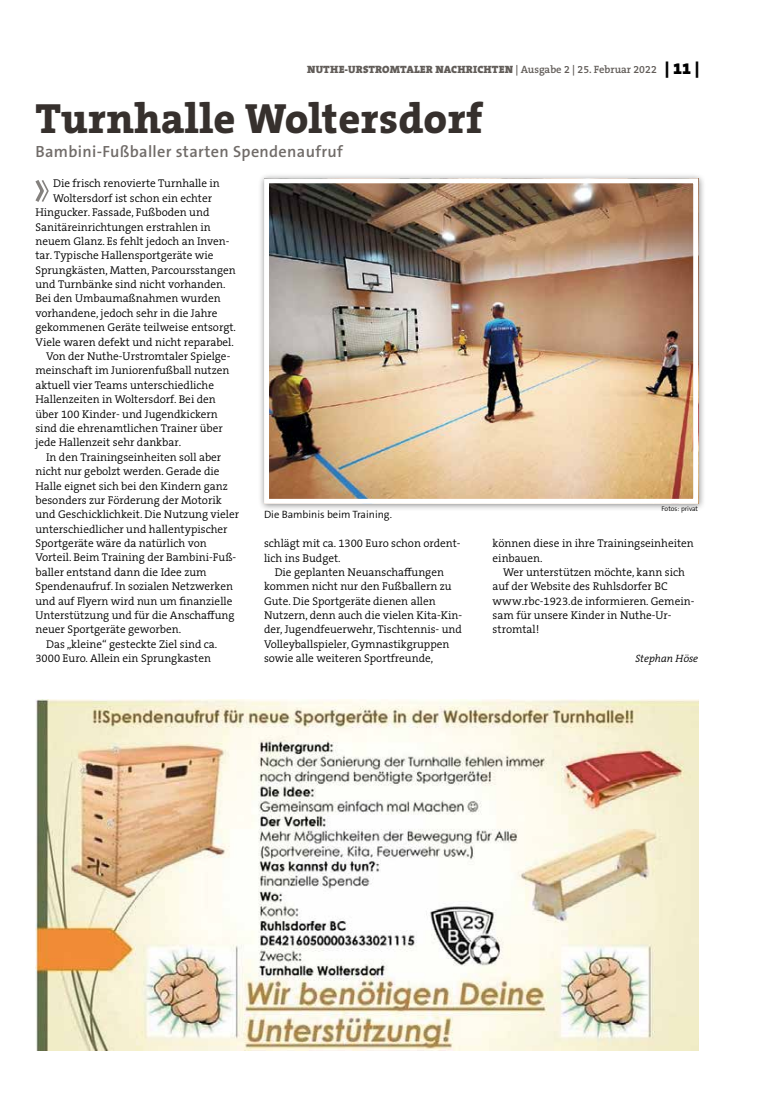
<style>
.page{position:relative;width:762px;height:1117px;background:#fff}
.page>*{position:absolute;margin:0;border:0;box-sizing:border-box;transform-origin:0 0}
.t1{font:800 42.5px "The Serif B W8";letter-spacing:.01em;color:#36302d}
.t2{font:600 16.25px "The Sans B W6";letter-spacing:.02em;color:#716c69}
.t3{font:300 11.25px/14.4px "The Serif B W4";color:#000}
.t4{font:900 10.62px "The Serif B W9";letter-spacing:.015em;color:#615c58}
.t5{font:300 10.62px "The Sans B W4";color:#000}
.t6{font:italic 300 10.62px "The Serif B W4";color:#000}
.t7{font:300 6.88px "The Sans B W4";color:#000}
.s1{font-family:"The Serif B W6";font-weight:600}
.s2{font-size:16.25px;color:#000}
</style>
<div class="page">
<svg style="left:35px;top:180px;width:14px;height:22px"></svg>
<div style="left:258px;top:172px;width:448px;height:339px;background:#000;opacity:.45"></div>
<img style="left:270px;top:184px;width:422px;height:313px">
<div style="left:264px;top:178px;width:434px;height:325px;border:5px solid #fff"></div>
<img style="left:35px;top:699px;width:663px;height:351px">
<p class="t4" style="left:307px;top:63px;width:394px">NUTHE-URSTROMTALER NACHRICHTEN <span class="s1">| Ausgabe 2 | 25. Februar 2022</span> <span class="s2">| 11 |</span></p>
<h1 class="t1" style="left:35px;top:90px;width:449px">Turnhalle Woltersdorf</h1>
<h2 class="t2" style="left:35px;top:141px;width:309px">Bambini-Fußballer starten Spendenaufruf</h2>
<p class="t3" style="left:53px;top:176px;width:168px">Die frisch renovierte Turnhalle in</p>
<p class="t3" style="left:53px;top:191px;width:160px">Woltersdorf ist schon ein echter</p>
<p class="t3" style="left:35px;top:205px;width:175px">Hingucker. Fassade, Fußboden und</p>
<p class="t3" style="left:35px;top:219px;width:177px">Sanitäreinrichtungen erstrahlen in</p>
<p class="t3" style="left:35px;top:234px;width:195px">neuem Glanz. Es fehlt jedoch an Inven-</p>
<p class="t3" style="left:35px;top:248px;width:180px">tar. Typische Hallensportgeräte wie</p>
<p class="t3" style="left:35px;top:263px;width:202px">Sprungkästen, Matten, Parcoursstangen</p>
<p class="t3" style="left:35px;top:277px;width:192px">und Turnbänke sind nicht vorhanden.</p>
<p class="t3" style="left:35px;top:291px;width:187px">Bei den Umbaumaßnahmen wurden</p>
<p class="t3" style="left:35px;top:306px;width:184px">vorhandene, jedoch sehr in die Jahre</p>
<p class="t3" style="left:35px;top:320px;width:202px">gekommenen Geräte teilweise entsorgt.</p>
<p class="t3" style="left:35px;top:334px;width:200px">Viele waren defekt und nicht reparabel.</p>
<p class="t3" style="left:46px;top:349px;width:186px">Von der Nuthe-Urstromtaler Spielge-</p>
<p class="t3" style="left:35px;top:363px;width:195px">meinschaft im Juniorenfußball nutzen</p>
<p class="t3" style="left:35px;top:378px;width:180px">aktuell vier Teams unterschiedliche</p>
<p class="t3" style="left:35px;top:392px;width:182px">Hallenzeiten in Woltersdorf. Bei den</p>
<p class="t3" style="left:35px;top:406px;width:184px">über 100 Kinder- und Jugendkickern</p>
<p class="t3" style="left:35px;top:421px;width:189px">sind die ehrenamtlichen Trainer über</p>
<p class="t3" style="left:35px;top:435px;width:147px">jede Hallenzeit sehr dankbar.</p>
<p class="t3" style="left:46px;top:449px;width:177px">In den Trainingseinheiten soll aber</p>
<p class="t3" style="left:35px;top:464px;width:186px">nicht nur gebolzt werden. Gerade die</p>
<p class="t3" style="left:35px;top:478px;width:194px">Halle eignet sich bei den Kindern ganz</p>
<p class="t3" style="left:35px;top:493px;width:188px">besonders zur Förderung der Motorik</p>
<p class="t3" style="left:35px;top:507px;width:205px">und Geschicklichkeit. Die Nutzung vieler</p>
<p class="t3" style="left:35px;top:521px;width:194px">unterschiedlicher und hallentypischer</p>
<p class="t3" style="left:35px;top:536px;width:173px">Sportgeräte wäre da natürlich von</p>
<p class="t3" style="left:35px;top:550px;width:202px">Vorteil. Beim Training der Bambini-Fuß-</p>
<p class="t3" style="left:35px;top:564px;width:173px">baller entstand dann die Idee zum</p>
<p class="t3" style="left:35px;top:579px;width:199px">Spendenaufruf. In sozialen Netzwerken</p>
<p class="t3" style="left:35px;top:593px;width:198px">und auf Flyern wird nun um finanzielle</p>
<p class="t3" style="left:35px;top:608px;width:201px">Unterstützung und für die Anschaffung</p>
<p class="t3" style="left:35px;top:622px;width:147px">neuer Sportgeräte geworben.</p>
<p class="t3" style="left:46px;top:636px;width:173px">Das „kleine“ gesteckte Ziel sind ca.</p>
<p class="t3" style="left:35px;top:651px;width:177px">3000 Euro. Allein ein Sprungkasten</p>
<p class="t7" style="left:661px;top:504px;width:38px">Fotos: privat</p>
<p class="t5" style="left:264px;top:507px;width:130px">Die Bambinis beim Training.</p>
<p class="t3" style="left:264px;top:536px;width:198px">schlägt mit ca. 1300 Euro schon ordent&shy;lich ins Budget.</p>
<p class="t3" style="left:264px;top:565px;width:200px;text-indent:11px">Die geplanten Neuanschaffungen kommen nicht nur den Fußballern zu Gute. Die Sportgeräte dienen allen Nutzern, denn auch die vielen Kita-Kin&shy;der, Jugendfeuerwehr, Tischtennis- und Volleyballspieler, Gymnastikgruppen sowie alle weiteren Sportfreunde,</p>
<p class="t3" style="left:493px;top:536px;width:203px">können diese in ihre Trainingseinheiten einbauen.</p>
<p class="t3" style="left:493px;top:565px;width:203px;text-indent:11px">Wer unterstützen möchte, kann sich auf der Website des Ruhlsdorfer BC www.rbc-1923.de informieren. Gemein&shy;sam für unsere Kinder in Nuthe-Ur&shy;stromtal!</p>
<p class="t6" style="left:635px;top:651px;width:64px">Stephan Höse</p>
</div>
